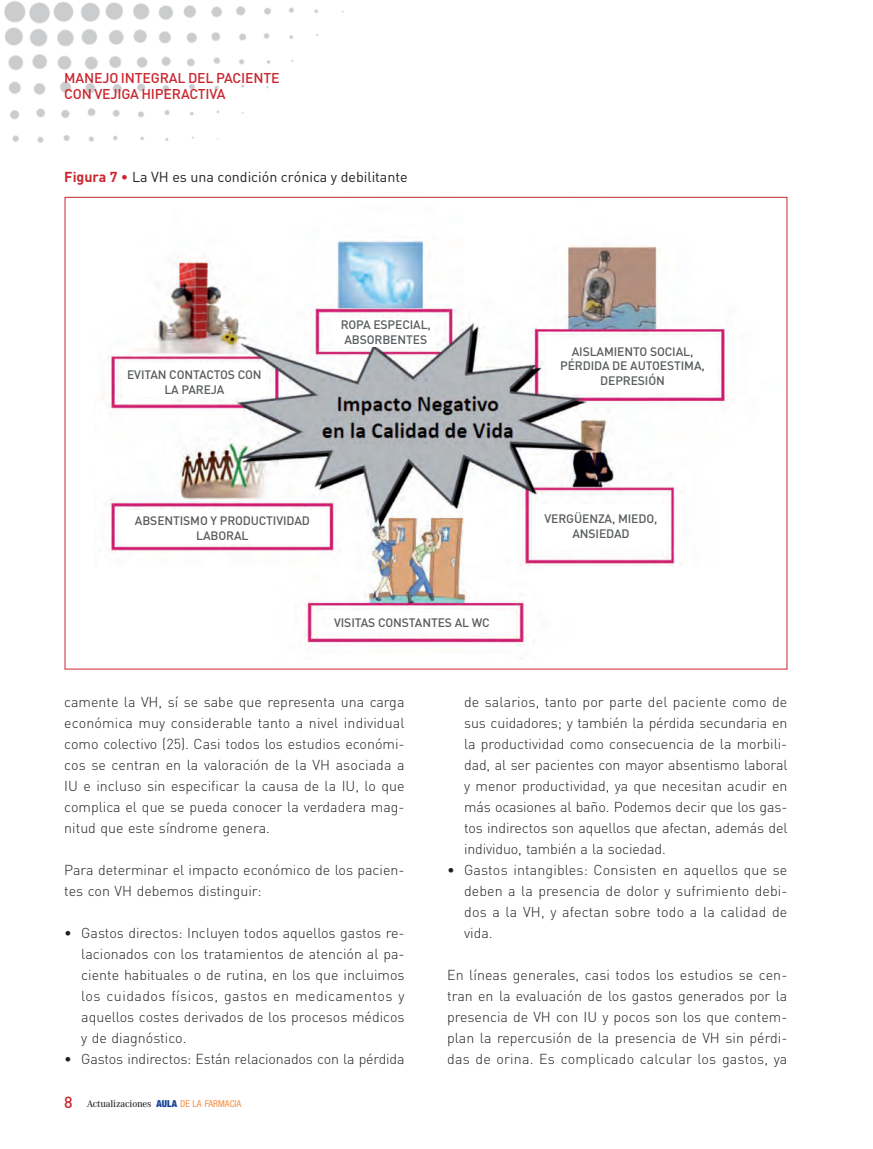
<style>
.page{position:relative;width:873px;height:1149px;background:#fff}
.page>*{position:absolute;margin:0;border:0;box-sizing:border-box;transform-origin:0 0}
.t1{font:300 14.25px/21px "DIN";color:#231f20;text-align:justify}
.t2{font:14.25px "DIN";color:#231f20}
.t3{font:500 14.1px/16.8px "DIN";letter-spacing:-.01em;color:#cb262f}
.t4{font:500 12.15px/14.9px "DIN";letter-spacing:-.01em;color:#585c5e;text-align:center}
.t5{font:500 10.2px "Corporate A";letter-spacing:-.015em;color:#231f20}
.s1{font-weight:700;color:#cb262f}
.s2{color:#cb262f}
.s3{font-family:"DIN";font-size:16.05px;color:#cb262f}
.s4{font-family:"Helvetica Neue";font-weight:900;font-stretch:condensed;font-size:9.6px;color:#154398}
.s5{font-family:"Helvetica Neue";font-weight:400;font-stretch:condensed;font-size:9.6px;color:#f69146}
</style>
<div class="page">
<img style="left:4px;top:1px;width:340px;height:142px">
<img style="left:102px;top:237px;width:625px;height:410px">
<div style="left:125px;top:363px;width:141px;height:34px;background:#fff"></div>
<div style="left:120px;top:510px;width:207px;height:33px;background:#fff"></div>
<div style="left:329px;top:612px;width:175px;height:21px;background:#fff"></div>
<div style="left:536px;top:504px;width:130px;height:46px;background:#fff"></div>
<div style="left:547px;top:339px;width:168px;height:54px;background:#fff"></div>
<div style="left:334px;top:319px;width:99px;height:27px;background:#fff"></div>
<p class="t3" style="left:64px;top:69px;width:217px">MANEJO INTEGRAL DEL PACIENTE<br>CON VEJIGA HIPERACTIVA</p>
<p class="t2" style="left:64px;top:169px;width:345px"><span class="s1">Figura 7</span> <span class="s2">•</span> La VH es una condición crónica y debilitante</p>
<p class="t4" style="left:127px;top:367px;width:136px">EVITAN CONTACTOS CON<br>LA PAREJA</p>
<p class="t4" style="left:341px;top:317px;width:92px">ROPA ESPECIAL,<br>ABSORBENTES</p>
<p class="t4" style="left:135px;top:513px;width:176px">ABSENTISMO Y PRODUCTIVIDAD<br>LABORAL</p>
<p class="t4" style="left:334px;top:615px;width:157px">VISITAS CONSTANTES AL WC</p>
<p class="t4" style="left:560px;top:344px;width:146px">AISLAMIENTO SOCIAL,<br>PÉRDIDA DE AUTOESTIMA,<br>DEPRESIÓN</p>
<p class="t4" style="left:544px;top:512px;width:114px">VERGÜENZA, MIEDO,<br>ANSIEDAD</p>
<p class="t1" style="left:64px;top:691px;width:342px">camente la VH, sí se sabe que representa una carga económica muy considerable tanto a nivel individual como colectivo (25). Casi todos los estudios económi&shy;cos se centran en la valoración de la VH asociada a IU e incluso sin especificar la causa de la IU, lo que complica el que se pueda conocer la verdadera mag&shy;nitud que este síndrome genera.</p>
<p class="t1" style="left:64px;top:859px;width:342px">Para determinar el impacto económico de los pacien&shy;tes con VH debemos distinguir:</p>
<p class="t1" style="left:81px;top:922px;width:325px;text-indent:-17px">• Gastos directos: Incluyen todos aquellos gastos re&shy;lacionados con los tratamientos de atención al pa&shy;ciente habituales o de rutina, en los que incluimos los cuidados físicos, gastos en medicamentos y aquellos costes derivados de los procesos médicos y de diagnóstico.</p>
<p class="t1" style="left:64px;top:1048px;width:342px">• Gastos indirectos: Están relacionados con la pérdida</p>
<p class="t5" style="left:64px;top:1097px;width:178px"><span class="s3">8</span> Actualizaciones <span class="s4">AULA</span> <span class="s5">DE LA FARMACIA</span></p>
<p class="t1" style="left:464px;top:691px;width:325px">de salarios, tanto por parte del paciente como de sus cuidadores; y también la pérdida secundaria en la productividad como consecuencia de la morbili&shy;dad, al ser pacientes con mayor absentismo laboral y menor productividad, ya que necesitan acudir en más ocasiones al baño. Podemos decir que los gas&shy;tos indirectos son aquellos que afectan, además del individuo, también a la sociedad.</p>
<p class="t1" style="left:464px;top:859px;width:325px;text-indent:-17px">• Gastos intangibles: Consisten en aquellos que se deben a la presencia de dolor y sufrimiento debi&shy;dos a la VH, y afectan sobre todo a la calidad de vida.</p>
<p class="t1" style="left:447px;top:964px;width:342px">En líneas generales, casi todos los estudios se cen&shy;tran en la evaluación de los gastos generados por la presencia de VH con IU y pocos son los que contem&shy;plan la repercusión de la presencia de VH sin pérdi&shy;das de orina. Es complicado calcular los gastos, ya</p>
</div>
